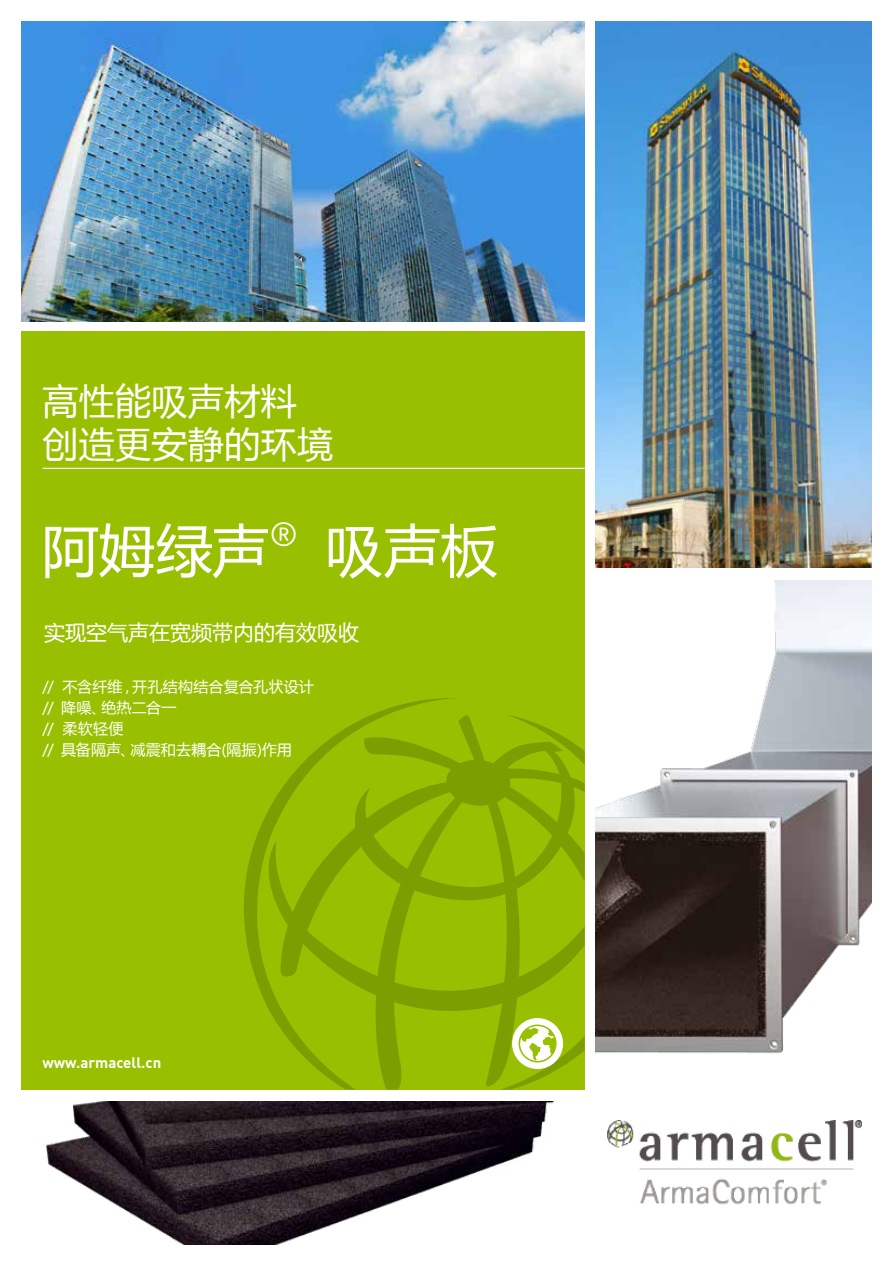
<style>
.page{position:relative;width:893px;height:1263px;background:#fff}
.page>*{position:absolute;margin:0;border:0;box-sizing:border-box;transform-origin:0 0}
.t1{font:57px "Microsoft Ya Hei";letter-spacing:.005em;color:#fff}
.t2{font:36px/43.5px "Microsoft Ya Hei";letter-spacing:.01em;color:#fff}
.t3{font:21px "Microsoft Ya Hei";color:#fff}
.t4{font:15px/21px "Microsoft Ya Hei";letter-spacing:.01em;color:#fff}
.t5{font:700 15px "DIN Pro";color:#fff}
</style>
<div class="page">
<img style="left:607px;top:1120px;width:254px;height:85px">
<div style="left:21px;top:332px;width:564px;height:758px;background:#98c000"></div>
<hr style="left:43px;top:468px;width:542px;height:1px;background:#fff">
<img style="left:21px;top:21px;width:564px;height:300px">
<img style="left:46px;top:1101px;width:508px;height:143px">
<img style="left:595px;top:21px;width:277px;height:546px">
<img style="left:595px;top:580px;width:277px;height:473px">
<svg style="left:244px;top:698px;width:341px;height:392px"></svg>
<div style="left:512px;top:1018px;width:51px;height:51px;background:#fff;border-radius:50%"></div>
<svg style="left:519px;top:1024px;width:38px;height:38px"></svg>
<h2 class="t2" style="left:43px;top:378px;width:292px">高性能吸声材料创造更安静的环境</h2>
<h1 class="t1" style="left:42px;top:512px;width:457px">阿姆绿声 <sup>®</sup> 吸声板</h1>
<h3 class="t3" style="left:44px;top:618px;width:317px">实现空气声在宽频带内的有效吸收</h3>
<p class="t4" style="left:43px;top:676px;width:273px">// 不含纤维，开孔结构结合复合孔状设计// 降噪、绝热二合一<br>// 柔软轻便<br>// 具备隔声、减震和去耦合(隔振)作用</p>
<p class="t5" style="left:43px;top:1050px;width:120px">www.armacell.cn</p>
</div>
